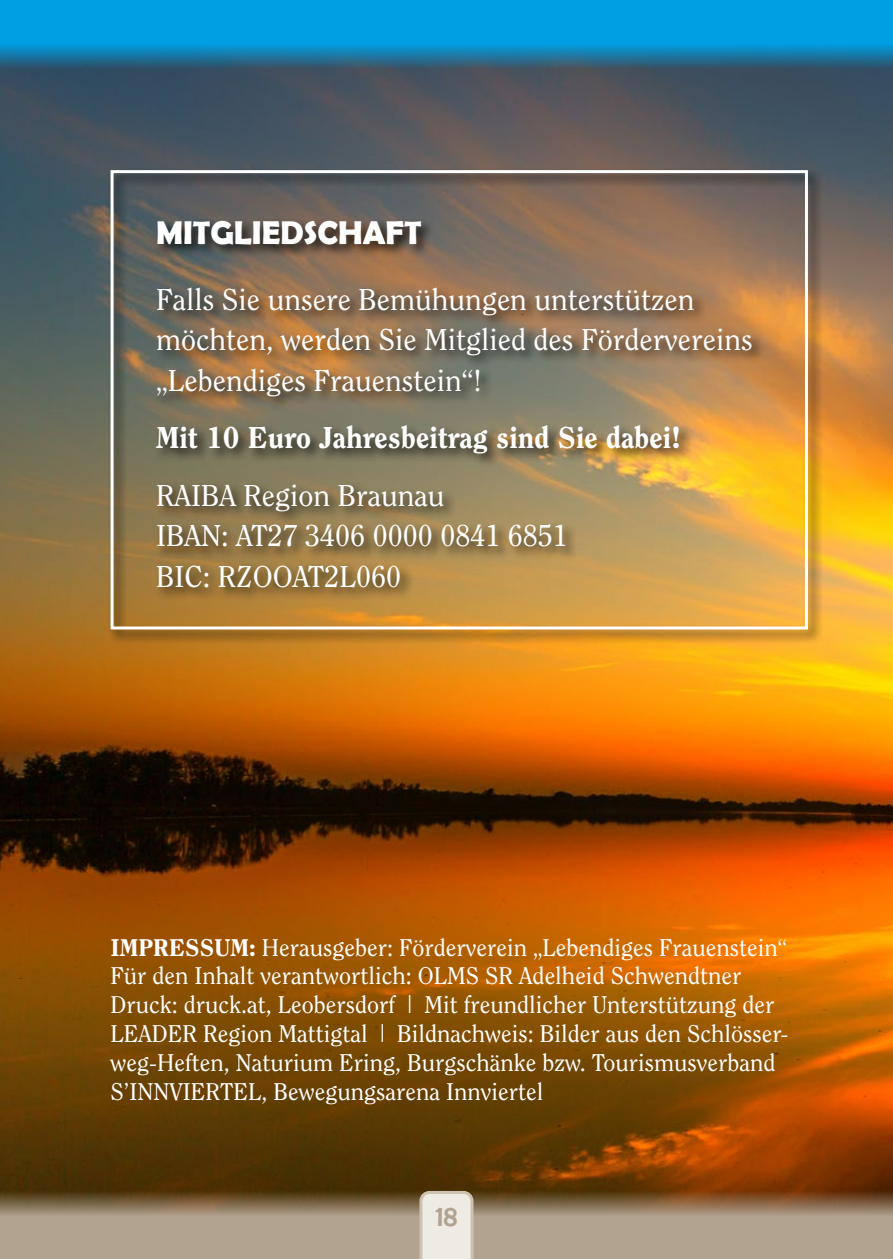
<style>
.page{position:relative;width:893px;height:1259px;background:#fff}
.page>*{position:absolute;margin:0;border:0;box-sizing:border-box;transform-origin:0 0}
.t1{font:700 33px "Berlin Sans FB Demi";color:#fff}
.t2{font:30px/40.5px "Clearface";color:#fff}
.t3{font:800 30px "Clearface";color:#fff}
.t4{font:30px "Berlin Sans FB";color:#b2a391}
.t5{font:24px/28.8px "Clearface";color:#fff}
.s1{font-weight:800}
</style>
<div class="page">
<img style="left:0;top:68px;width:893px;height:1123px">
<svg style="left:0;top:0;width:892px;height:68px;fill:#009fe3"></svg>
<hr style="left:892px;top:0;width:1px;height:68px;background:#009fe3">
<svg style="left:0;top:1191px;width:892px;height:68px;fill:#b2a391"></svg>
<hr style="left:892px;top:1191px;width:1px;height:68px;background:#b2a391">
<svg style="left:419px;top:1191px;width:54px;height:68px"></svg>
<div style="left:108px;top:168px;width:715px;height:476px;background:#000;opacity:.75"></div>
<div style="left:111px;top:170px;width:697px;height:459px;border:3px solid #fff"></div>
<h1 class="t1" style="left:156px;top:213px;width:267px">MITGLIEDSCHAFT</h1>
<p class="t2" style="left:156px;top:278px;width:598px">Falls Sie unsere Bemühungen unterstützen möchten, werden Sie Mitglied des Fördervereins „Lebendiges Frauenstein“!</p>
<p class="t3" style="left:156px;top:419px;width:527px">Mit 10 Euro Jahresbeitrag sind Sie dabei!</p>
<p class="t2" style="left:156px;top:474px;width:413px">RAIBA Region Braunau<br>IBAN: AT27 3406 0000 0841 6851<br>BIC: RZOOAT2L060</p>
<p class="t5" style="left:111px;top:932px;width:680px"><span class="s1">IMPRESSUM:</span> Herausgeber: Förderverein „Lebendiges Frauenstein“ Für den Inhalt verantwortlich: OLMS SR Adelheid Schwendtner Druck: druck.at, Leobersdorf | Mit freundlicher Unterstützung der LEADER Region Mattigtal | Bildnachweis: Bilder aus den Schlösser&shy;weg-Heften, Naturium Ering, Burgschänke bzw. Tourismusverband S’INNVIERTEL, Bewegungsarena Innviertel</p>
<p class="t4" style="left:435px;top:1199px;width:24px">18</p>
</div>
